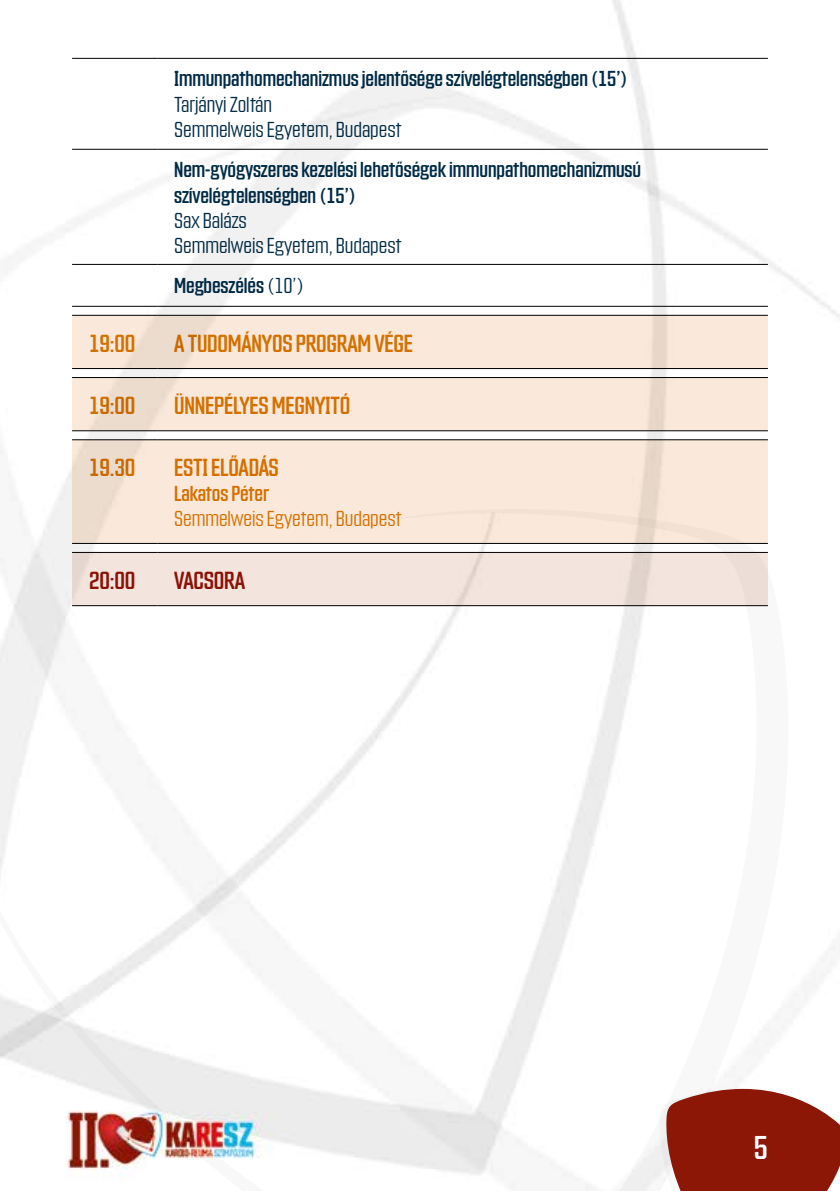
<style>
.page{position:relative;width:840px;height:1191px;background:#fff}
.page>*{position:absolute;margin:0;border:0;box-sizing:border-box;transform-origin:0 0}
.t1{font:32px "Countach";color:#fff}
.t2{font:24px "Countach";letter-spacing:-.01em;color:#d47000}
.t3{font:24px "Countach";letter-spacing:-.01em;color:#8a1207}
.t4{font:21px/25.2px "Countach";letter-spacing:-.005em;color:#002b46}
.t5{font:300 21px/25.2px "Countach";letter-spacing:-.005em;color:#002b46}
.t6{font:300 21px "Countach";letter-spacing:-.005em;color:#d47000}
.t7{font:21px "Countach";letter-spacing:-.01em;color:#d47000}
.s1{font-weight:300}
</style>
<div class="page">
<img style="left:29px;top:0;width:810px;height:999px">
<img style="left:29px;top:509px;width:773px;height:521px">
<img style="left:0;top:513px;width:770px;height:678px">
<img style="left:0;top:252px;width:26px;height:741px">
<img style="left:658px;top:1091px;width:7px;height:85px">
<img style="left:659px;top:1103px;width:6px;height:16px">
<img style="left:665px;top:1088px;width:174px;height:103px">
<svg style="left:72px;top:316px;width:695px;height:227px;background:#f7e8da"></svg>
<div style="left:72px;top:553px;width:695px;height:52px;background:#f3e4dd"></div>
<hr style="left:72px;top:58px;width:85px;height:1px;background:#000">
<hr style="left:157px;top:58px;width:610px;height:1px;background:#000">
<hr style="left:72px;top:149px;width:85px;height:1px;background:#000">
<hr style="left:157px;top:149px;width:610px;height:1px;background:#000">
<hr style="left:72px;top:264px;width:85px;height:1px;background:#000">
<hr style="left:157px;top:264px;width:610px;height:1px;background:#000">
<hr style="left:72px;top:306px;width:85px;height:1px;background:#000">
<hr style="left:157px;top:306px;width:610px;height:1px;background:#000">
<hr style="left:72px;top:315px;width:85px;height:1px;background:#000">
<hr style="left:157px;top:315px;width:610px;height:1px;background:#000">
<hr style="left:72px;top:368px;width:85px;height:1px;background:#000">
<hr style="left:157px;top:368px;width:610px;height:1px;background:#000">
<hr style="left:72px;top:377px;width:85px;height:1px;background:#000">
<hr style="left:157px;top:377px;width:610px;height:1px;background:#000">
<hr style="left:72px;top:430px;width:85px;height:1px;background:#000">
<hr style="left:157px;top:430px;width:610px;height:1px;background:#000">
<hr style="left:72px;top:439px;width:85px;height:1px;background:#000">
<hr style="left:157px;top:439px;width:610px;height:1px;background:#000">
<hr style="left:72px;top:543px;width:85px;height:1px;background:#000">
<hr style="left:157px;top:543px;width:610px;height:1px;background:#000">
<hr style="left:72px;top:552px;width:85px;height:1px;background:#000">
<hr style="left:157px;top:552px;width:610px;height:1px;background:#000">
<hr style="left:72px;top:605px;width:85px;height:1px;background:#000">
<hr style="left:157px;top:605px;width:610px;height:1px;background:#000">
<p class="t4" style="left:174px;top:65px;width:455px">Immunpathomechanizmus jelentősége szívelégtelenségben (15’)</p>
<p class="t5" style="left:174px;top:90px;width:229px">Tarjányi Zoltán<br>Semmelweis Egyetem, Budapest</p>
<p class="t4" style="left:174px;top:156px;width:468px">Nem-gyógyszeres kezelési lehetőségek immunpathomechanizmusú szívelégtelenségben (15’)</p>
<p class="t5" style="left:174px;top:206px;width:229px">Sax Balázs<br>Semmelweis Egyetem, Budapest</p>
<p class="t4" style="left:174px;top:271px;width:131px">Megbeszélés <span class="s1">(10’)</span></p>
<p class="t2" style="left:89px;top:327px;width:48px">19:00</p>
<p class="t2" style="left:174px;top:327px;width:240px">A TUDOMÁNYOS PROGRAM VÉGE</p>
<p class="t2" style="left:89px;top:390px;width:48px">19:00</p>
<p class="t2" style="left:174px;top:390px;width:177px">ÜNNEPÉLYES MEGNYITÓ</p>
<p class="t2" style="left:89px;top:452px;width:48px">19.30</p>
<p class="t2" style="left:174px;top:452px;width:106px">ESTI ELŐADÁS</p>
<p class="t7" style="left:174px;top:480px;width:96px">Lakatos Péter</p>
<p class="t6" style="left:174px;top:505px;width:229px">Semmelweis Egyetem, Budapest</p>
<p class="t3" style="left:89px;top:564px;width:48px">20:00</p>
<p class="t3" style="left:174px;top:564px;width:72px">VACSORA</p>
<h1 class="t1" style="left:753px;top:1127px;width:16px">5</h1>
</div>
